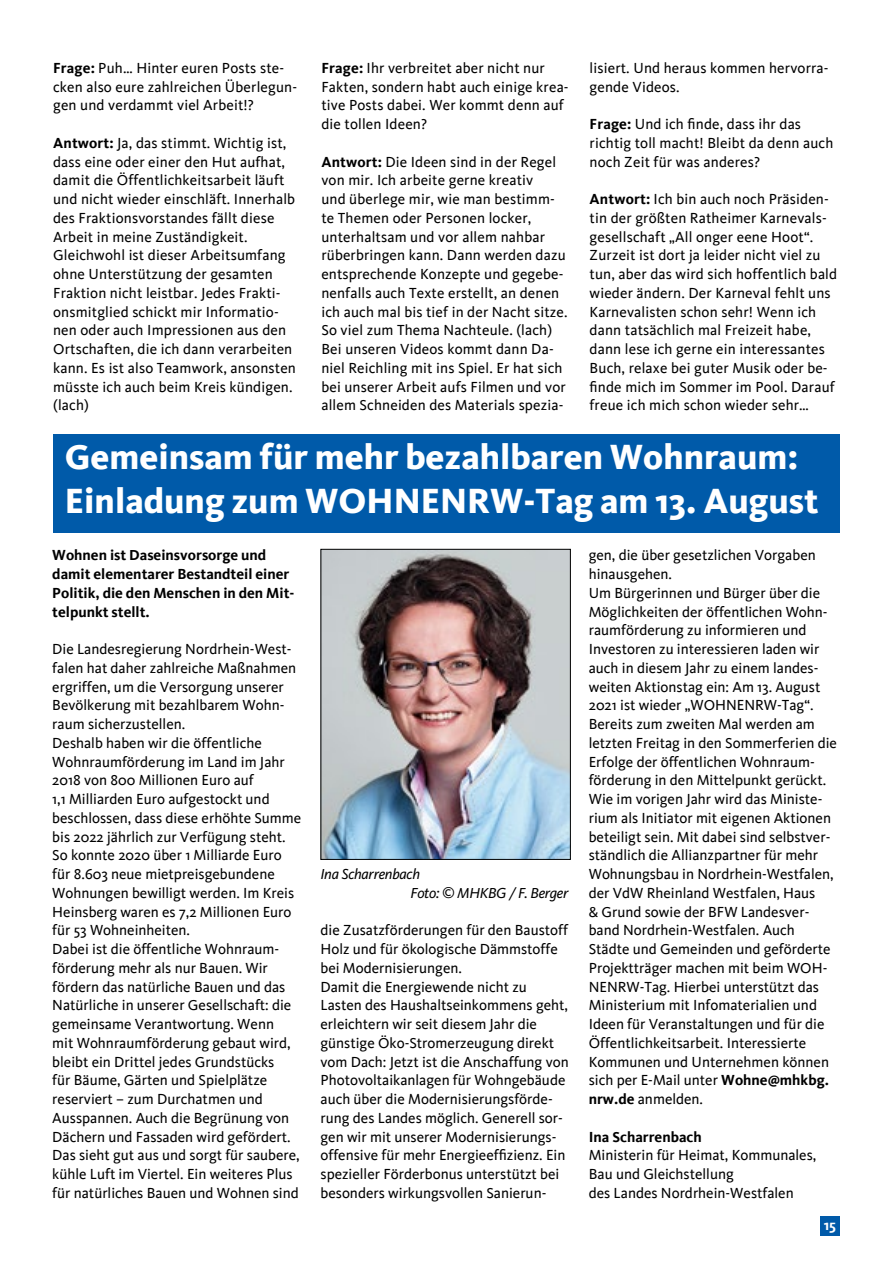
<style>
.page{position:relative;width:893px;height:1263px;background:#fff}
.page>*{position:absolute;margin:0;border:0;box-sizing:border-box;transform-origin:0 0}
.t1{font:800 36px/43.5px "Kievit";color:#fff}
.t2{font:15px/18.8px "Kievit";color:#000}
.t3{font:700 15px/18.8px "Kievit";color:#000}
.t4{font:italic 15px/18.8px "Kievit OT";letter-spacing:-.02em;color:#000}
.t5{font:700 15px "Kievit";color:#fff}
.s1{font-weight:700}
</style>
<div class="page">
<div style="left:820px;top:1216px;width:20px;height:20px;background:#005aa9"></div>
<div style="left:53px;top:434px;width:787px;height:99px;background:#005aa9"></div>
<img style="left:323px;top:551px;width:246px;height:307px">
<div style="left:321px;top:549px;width:250px;height:311px;border:1px solid #000"></div>
<p class="t2" style="left:53px;top:59px;width:245px"><span class="s1">Frage:</span> Puh… H inter euren Posts ste&shy;cken also eure zahlreichen Überlegun&shy;gen und verdammt viel Arbeit!?</p>
<p class="t2" style="left:53px;top:134px;width:244px"><span class="s1">Antwort:</span> Ja, das stimmt. Wichtig ist, dass eine oder einer den H ut aufhat, damit die Öffentlichkeitsarbeit läuft und nicht wieder einschläft. Innerhalb des Fraktionsvorstandes fällt diese Arbeit in meine Zuständigkeit.<br>Gleichwohl ist dieser Arbeitsumfang ohne U nterstützung der gesamten Fraktion nicht leistbar. Jedes Frakti&shy;onsmitglied schickt mir Informatio&shy;nen oder auch Impressionen aus den Ortschaften, die ich dann verarbeiten kann. Es ist also Teamwork, ansonsten müsste ich auch beim Kreis kündigen. (lach)</p>
<p class="t2" style="left:321px;top:59px;width:249px"><span class="s1">Frage:</span> Ihr verbreitet aber nicht nur<br>Fakten, sondern habt auch einige krea&shy;tive Posts dabei. Wer kommt denn auf die tollen Ideen?</p>
<p class="t2" style="left:321px;top:152px;width:248px"><span class="s1">Antwort:</span> Die Ideen sind in der Regel von mir. Ich arbeite gerne kreativ<br>und überlege mir, wie man bestimm&shy;te Themen oder Personen locker, unterhaltsam und vor allem nahbar rüberbringen kann. Dann werden dazu entsprechende Konzepte und gegebe&shy;nenfalls auch Texte erstellt, an denen ich auch mal bis tief in der Nacht sitze.<br>So viel zum Thema Nachteule. (lach)<br>Bei unseren Videos kommt dann Da&shy;niel Reichling mit ins Spiel. Er hat sich bei unserer Arbeit aufs Filmen und vor allem Schneiden des Materials spezia-</p>
<p class="t2" style="left:590px;top:59px;width:240px">lisiert. U nd heraus kommen hervorra&shy;gende Videos.</p>
<p class="t2" style="left:590px;top:115px;width:245px"><span class="s1">Frage:</span> Und ich finde, dass ihr das richtig toll macht! Bleibt da denn auch noch Zeit für was anderes?</p>
<p class="t2" style="left:590px;top:190px;width:249px"><span class="s1">Antwort:</span> Ich bin auch noch Präsiden&shy;tin der größten Ratheimer Karnevals&shy;gesellschaft „All onger eene H oot“.<br>Zurzeit ist dort ja leider nicht viel zu tun, aber das wird sich hoffentlich bald wieder ändern. Der Karneval fehlt uns Karnevalisten schon sehr! Wenn ich dann tatsächlich mal Freizeit habe, dann lese ich gerne ein interessantes Buch, relaxe bei guter Musik oder be&shy;finde mich im Sommer im Pool. Darauf freue ich mich schon wieder sehr…</p>
<h1 class="t1" style="left:65px;top:435px;width:755px">Gemeinsam für mehr bezahlbaren Wohnraum:<br>Einladung zum WOHNENRW-Tag am 13. August</h1>
<p class="t3" style="left:52px;top:546px;width:244px">Wohnen ist Daseinsvorsorge und damit elementarer Bestandteil einer<br>Politik, die den Menschen in den Mit&shy;telpunkt stellt.</p>
<p class="t2" style="left:52px;top:640px;width:251px">Die Landesregierung Nordrhein-West&shy;falen hat daher zahlreiche Maßnahmen ergriffen, um die Versorgung unserer Bevölkerung mit bezahlbarem Wohn&shy;raum sicherzustellen.<br>Deshalb haben wir die öffentliche Wohnraumförderung im Land im Jahr 2018 von 800 Millionen Euro auf<br>1,1 Milliarden Euro aufgestockt und beschlossen, dass diese erhöhte Summe bis 2022 jährlich zur Verfügung steht.<br>So konnte 2020 über 1 Milliarde Euro für 8.603 neue mietpreisgebundene Wohnungen bewilligt werden. Im Kreis Heinsberg waren es 7,2 Millionen Euro für 53 Wohneinheiten.<br>Dabei ist die öffentliche Wohnraum&shy;förderung mehr als nur Bauen. Wir fördern das natürliche Bauen und das Natürliche in unserer Gesellschaft: die gemeinsame Verantwortung. Wenn<br>mit Wohnraumförderung gebaut wird, bleibt ein Drittel jedes Grundstücks<br>für Bäume, Gärten und Spielplätze reserviert – zum Durchatmen und Ausspannen. Auch die Begrünung von Dächern und Fassaden wird gefördert.<br>Das sieht gut aus und sorgt für saubere, kühle Luft im Viertel. Ein weiteres Plus für natürliches Bauen und Wohnen sind</p>
<p class="t4" style="left:411px;top:865px;width:159px;text-indent:-90px">Ina Scharrenbach<br>Foto: © MHKBG / F. Berger</p>
<p class="t2" style="left:320px;top:921px;width:250px">die Zusatzförderungen für den Baustoff Holz und für ökologische Dämmstoffe bei Modernisierungen.<br>Damit die Energiewende nicht zu Lasten des Haushaltseinkommens geht, erleichtern wir seit diesem Jahr die günstige Öko-Stromerzeugung direkt vom Dach: Jetzt ist die Anschaffung von Photovoltaikanlagen für Wohngebäude auch über die Modernisierungsförde&shy;rung des Landes möglich. Generell sor&shy;gen wir mit unserer Modernisierungs&shy;offensive für mehr Energieeffizienz. Ein spezieller Förderbonus unterstützt bei besonders wirkungsvollen Sanierun-</p>
<p class="t2" style="left:589px;top:546px;width:240px">gen, die über gesetzlichen Vorgaben hinausgehen.<br>U m Bürgerinnen und Bürger über die<br>Möglichkeiten der öffentlichen Wohn&shy;raumförderung zu informieren und<br>Investoren zu interessieren laden wir auch in diesem Jahr zu einem landes&shy;weiten Aktionstag ein: Am 13. August<br>2021 ist wieder „WOHNENR</p>
<p class="t2" style="left:589px;top:696px;width:250px;text-indent:175px">W-Tag“.<br>Bereits zum zweiten Mal werden am letzten Freitag in den Sommerferien die Erfolge der öffentlichen Wohnraum&shy;förderung in den Mittelpunkt gerückt.<br>Wie im vorigen Jahr wird das Ministe&shy;rium als Initiator mit eigenen Aktionen beteiligt sein. Mit dabei sind selbstver&shy;ständlich die Allianzpartner für mehr Wohnungsbau in Nordrhein-Westfalen, der VdW Rheinland Westfalen, Haus<br>&amp; Grund sowie der BFW Landesver&shy;band Nordrhein-Westfalen. Auch Städte und Gemeinden und geförderte Projektträger machen mit beim WOH - NENR</p>
<p class="t2" style="left:589px;top:977px;width:242px;text-indent:38px">W-Tag. H ierbei unterstützt das Ministerium mit Infomaterialien und Ideen für Veranstaltungen und für die Öffentlichkeitsarbeit. Interessierte Kommunen und U nternehmen können sich per E-Mail unter <span class="s1">Wohne@mhkbg. nrw.de</span> anmelden.</p>
<p class="t3" style="left:589px;top:1127px;width:115px">I na Scharrenbach</p>
<p class="t2" style="left:589px;top:1146px;width:229px">Ministerin für Heimat, Kommunales,<br>Bau und Gleichstellung<br>des Landes Nordrhein-Westfalen</p>
<p class="t5" style="left:824px;top:1216px;width:14px">15</p>
</div>
